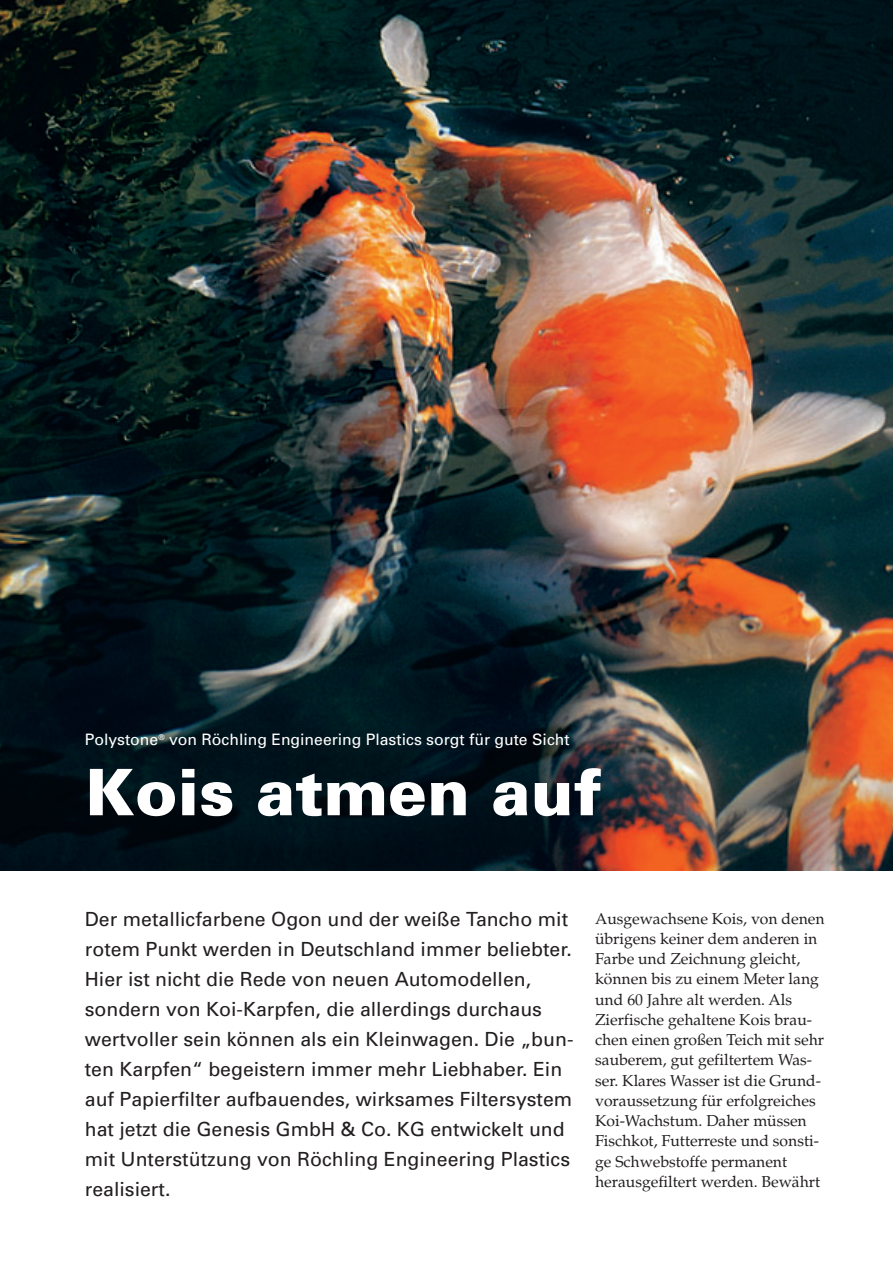
<style>
.page{position:relative;width:893px;height:1263px;background:#fff}
.page>*{position:absolute;margin:0;border:0;box-sizing:border-box;transform-origin:0 0}
.t1{font:900 64.2px "Univers";color:#fff}
.t2{font:19.5px/30px "Univers";color:#231f20}
.t3{font:15.75px/20.2px "Palatino";color:#231f20}
.t4{font:15.75px "Univers";color:#fff}
</style>
<div class="page">
<img style="left:0;top:1px;width:893px;height:870px">
<p class="t4" style="left:85px;top:734px;width:486px">Polystone<sup>®</sup> von Röchling Engineering Plastics sorgt für gute Sicht</p>
<h1 class="t1" style="left:85px;top:769px;width:518px">Kois atmen auf</h1>
<p class="t2" style="left:85px;top:906px;width:490px">Der metallicfarbene Ogon und der weiße Tancho mit rotem Punkt werden in Deutschland immer beliebter.<br>Hier ist nicht die Rede von neuen Automodellen, sondern von Koi-Karpfen, die allerdings durchaus wertvoller sein können als ein Kleinwagen. Die „bun&shy;ten Karpfen“ begeistern immer mehr Liebhaber. Ein auf Papierfilter aufbauendes, wirksames Filtersystem hat jetzt die Genesis GmbH &amp; Co. KG entwickelt und mit Unterstützung von Röchling Engineering Plastics realisiert.</p>
<p class="t3" style="left:595px;top:910px;width:231px">Ausgewachsene Kois, von denen übrigens keiner dem anderen in<br>Farbe und Zeichnung gleicht, können bis zu einem Meter lang und 60 Jahre alt werden. Als<br>Zierfische gehaltene Kois brau&shy;chen einen großen Teich mit sehr sauberem, gut gefiltertem Was&shy;ser. Klares Wasser ist die Grund&shy;voraussetzung für erfolgreiches<br>Koi-Wachstum. Daher müssen<br>Fischkot, Futterreste und sonsti&shy;ge Schwebstoffe permanent herausgefiltert werden. Bewährt</p>
</div>
